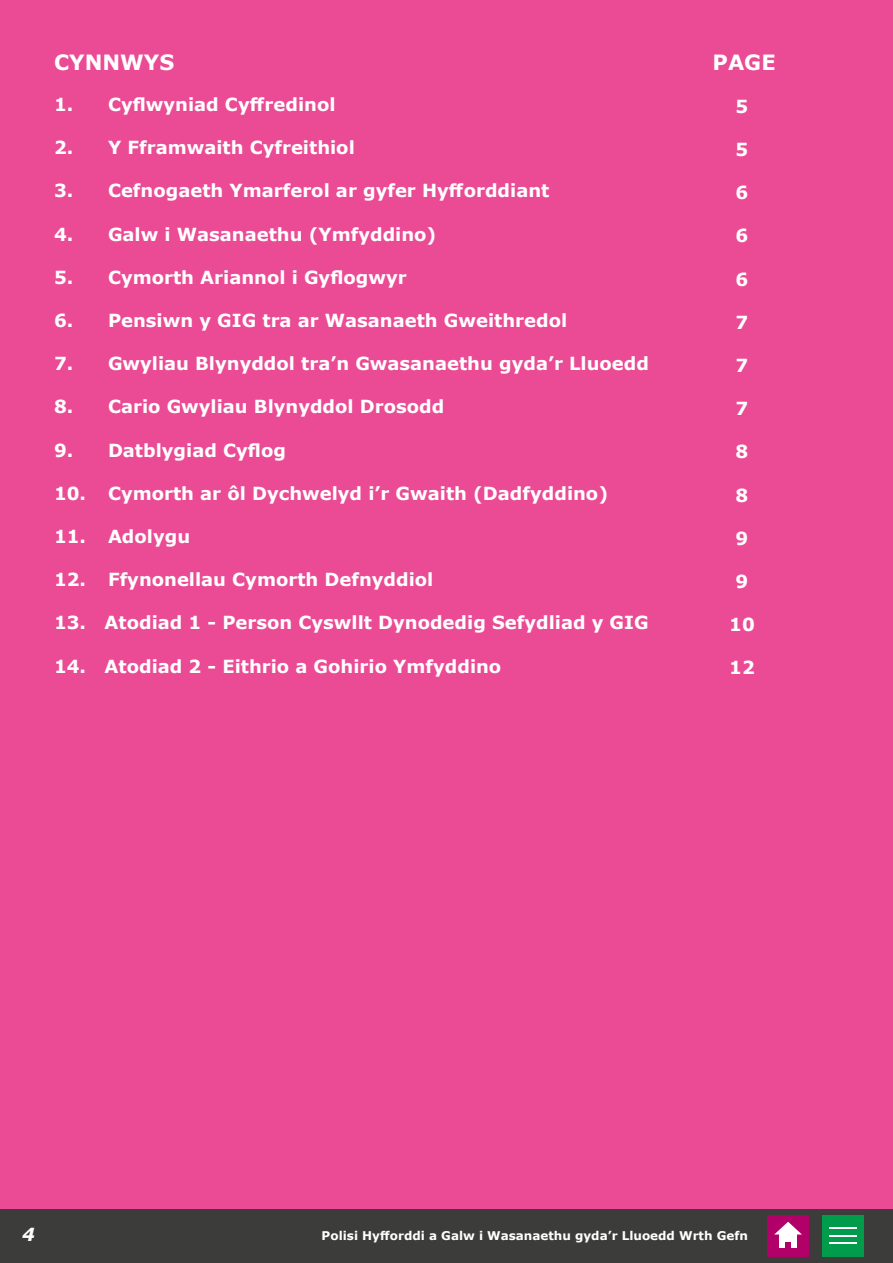
<style>
.page{position:relative;width:893px;height:1263px;background:#fff}
.page>*{position:absolute;margin:0;border:0;box-sizing:border-box;transform-origin:0 0}
.t1{font:700 21px "Verdana";color:#fff}
.t2{font:700 18px "Verdana";color:#fff}
.t3{font:italic 700 18px "Verdana";color:#fff}
.t4{font:700 12px "Verdana";color:#fff}
</style>
<div class="page">
<div style="left:0;top:1208px;width:893px;height:55px;background:#3c3c3b"></div>
<div style="left:1px;top:0;width:892px;height:1209px;background:#ea4b94"></div>
<div style="left:767px;top:1215px;width:42px;height:41px;background:#b10067"></div>
<div style="left:779px;top:1234px;width:18px;height:14px;background:#fff"></div>
<svg style="left:775px;top:1222px;width:27px;height:12px"></svg>
<svg style="left:786px;top:1242px;width:5px;height:6px"></svg>
<div style="left:823px;top:1215px;width:41px;height:41px;background:#009b4b"></div>
<hr style="left:829px;top:1227px;width:28px;height:2px;background:#fff">
<svg style="left:829px;top:1235px;width:28px;height:1px"></svg>
<hr style="left:829px;top:1242px;width:28px;height:2px;background:#fff">
<p class="t1" style="left:54px;top:48px;width:122px">CYNNWYS</p>
<p class="t1" style="left:713px;top:48px;width:65px">PAGE</p>
<p class="t2" style="left:54px;top:92px;width:283px">1. Cyflwyniad Cyffredinol</p>
<p class="t2" style="left:54px;top:135px;width:302px">2. Y Fframwaith Cyfreithiol</p>
<p class="t2" style="left:54px;top:178px;width:497px">3. Cefnogaeth Ymarferol ar gyfer Hyfforddiant</p>
<p class="t2" style="left:54px;top:221px;width:384px">4. Galw i Wasanaethu (Ymfyddino)</p>
<p class="t2" style="left:54px;top:264px;width:354px">5. Cymorth Ariannol i Gyflogwyr</p>
<p class="t2" style="left:54px;top:308px;width:515px">6. Pensiwn y GIG tra ar Wasanaeth Gweithredol</p>
<p class="t2" style="left:54px;top:351px;width:596px">7. Gwyliau Blynyddol tra’n Gwasanaethu gyda’r Lluoedd</p>
<p class="t2" style="left:54px;top:394px;width:392px">8. Cario Gwyliau Blynyddol Drosodd</p>
<p class="t2" style="left:54px;top:437px;width:233px">9. Datblygiad Cyflog</p>
<p class="t2" style="left:54px;top:480px;width:556px">10. Cymorth ar ôl Dychwelyd i’r Gwaith (Dadfyddino)</p>
<p class="t2" style="left:54px;top:524px;width:138px">11. Adolygu</p>
<p class="t2" style="left:54px;top:567px;width:381px">12. Ffynonellau Cymorth Defnyddiol</p>
<p class="t2" style="left:54px;top:610px;width:596px">13. Atodiad 1 - Person Cyswllt Dynodedig Sefydliad y GIG</p>
<p class="t2" style="left:54px;top:653px;width:449px">14. Atodiad 2 - Eithrio a Gohirio Ymfyddino</p>
<p class="t2" style="left:736px;top:93px;width:14px">5</p>
<p class="t2" style="left:736px;top:137px;width:14px">5</p>
<p class="t2" style="left:736px;top:180px;width:14px">6</p>
<p class="t2" style="left:736px;top:223px;width:14px">6</p>
<p class="t2" style="left:736px;top:266px;width:14px">6</p>
<p class="t2" style="left:736px;top:309px;width:14px">7</p>
<p class="t2" style="left:736px;top:353px;width:14px">7</p>
<p class="t2" style="left:736px;top:396px;width:14px">7</p>
<p class="t2" style="left:736px;top:439px;width:14px">8</p>
<p class="t2" style="left:736px;top:482px;width:14px">8</p>
<p class="t2" style="left:736px;top:525px;width:14px">9</p>
<p class="t2" style="left:736px;top:569px;width:14px">9</p>
<p class="t2" style="left:729px;top:612px;width:27px">10</p>
<p class="t2" style="left:729px;top:655px;width:27px">12</p>
<p class="t3" style="left:22px;top:1221px;width:14px">4</p>
<p class="t4" style="left:322px;top:1227px;width:428px">Polisi Hyfforddi a Galw i Wasanaethu gyda’r Lluoedd Wrth Gefn</p>
</div>
